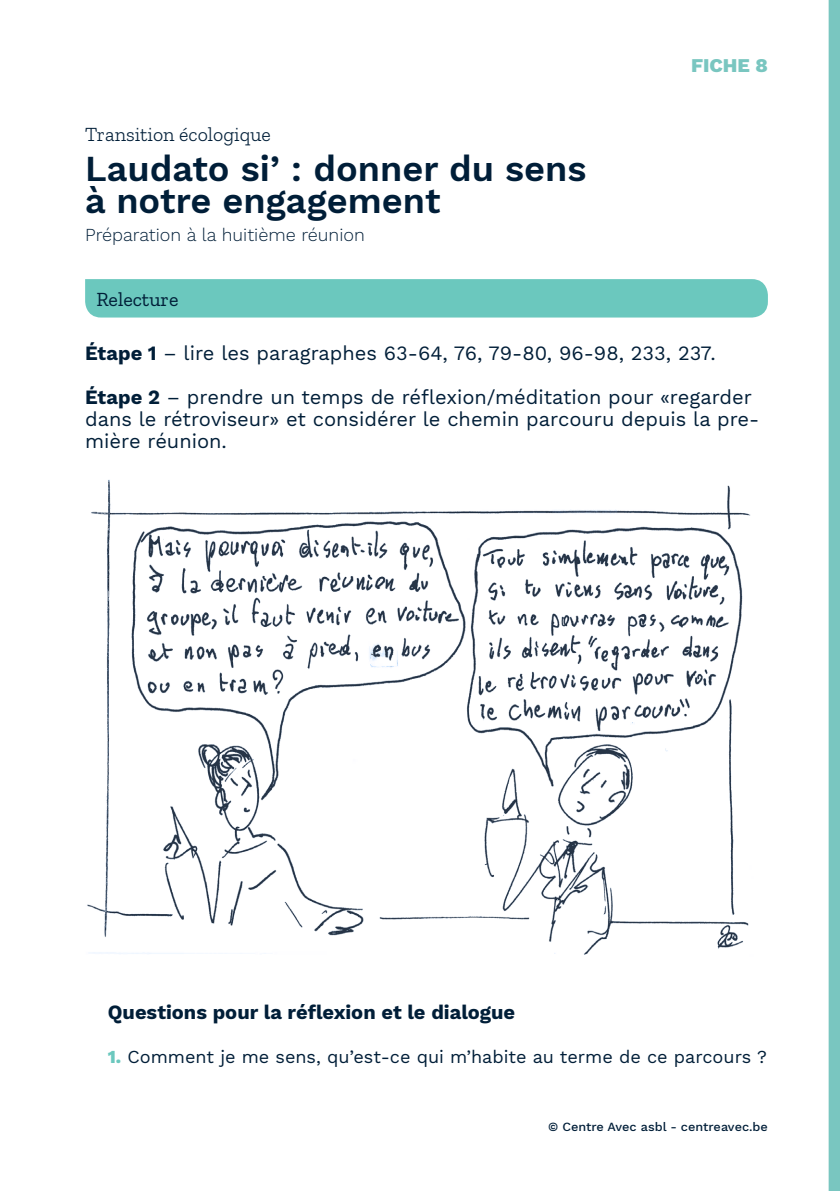
<style>
.page{position:relative;width:840px;height:1191px;background:#fff}
.page>*{position:absolute;margin:0;border:0;box-sizing:border-box;transform-origin:0 0}
.t1{font:600 36px "Work Sans";color:#001e38}
.t2{font:20px/22px "Work Sans";color:#001e38}
.t3{font:700 20px "Work Sans";color:#001e38}
.t4{font:300 20px "Zilla Slab";color:#001e38}
.t5{font:20px "Zilla Slab";color:#001e38}
.rubrique{font:800 19.2px "Work Sans";color:#79c6c0}
.t6{font:18px "Work Sans";color:#001e38}
.t7{font:300 18px "Work Sans";color:#001e38}
.t8{font:500 12.2px "Work Sans";color:#001e38}
.s1{font-weight:700}
.s2{font-weight:800;color:#6bc8be}
</style>
<div class="page">
<svg style="left:828px;top:0;width:11px;height:1191px"></svg>
<div style="left:85px;top:279px;width:682px;height:38px;background:#6bc8be"></div>
<img style="left:87px;top:479px;width:664px;height:476px">
<p class="t4" style="left:85px;top:123px;width:187px">Transition écologique</p>
<p class="t1" style="left:85px;top:147px;width:502px">Laudato si’ : donner du sens</p>
<p class="t1" style="left:85px;top:179px;width:357px">à notre engagement</p>
<p class="t7" style="left:85px;top:224px;width:281px">Préparation à la huitième réunion</p>
<p class="t5" style="left:96px;top:288px;width:83px">Relecture</p>
<p class="rubrique" style="left:690px;top:55px;width:78px">FICHE 8</p>
<p class="t2" style="left:85px;top:343px;width:631px"><span class="s1">Étape 1</span> – lire les paragraphes 63-64, 76, 79-80, 96-98, 233, 237.</p>
<p class="t2" style="left:85px;top:387px;width:675px"><span class="s1">Étape 2</span> – prendre un temps de réflexion/méditation pour «regarder dans le rétroviseur» et considérer le chemin parcouru depuis la pre&shy;mière réunion.</p>
<p class="t3" style="left:108px;top:1000px;width:408px">Questions pour la réflexion et le dialogue</p>
<p class="t6" style="left:108px;top:1046px;width:660px"><span class="s2">1.</span> Comment je me sens, qu’est-ce qui m’habite au terme de ce parcours ?</p>
<p class="t8" style="left:547px;top:1119px;width:221px">© Centre Avec asbl - centreavec.be</p>
</div>
